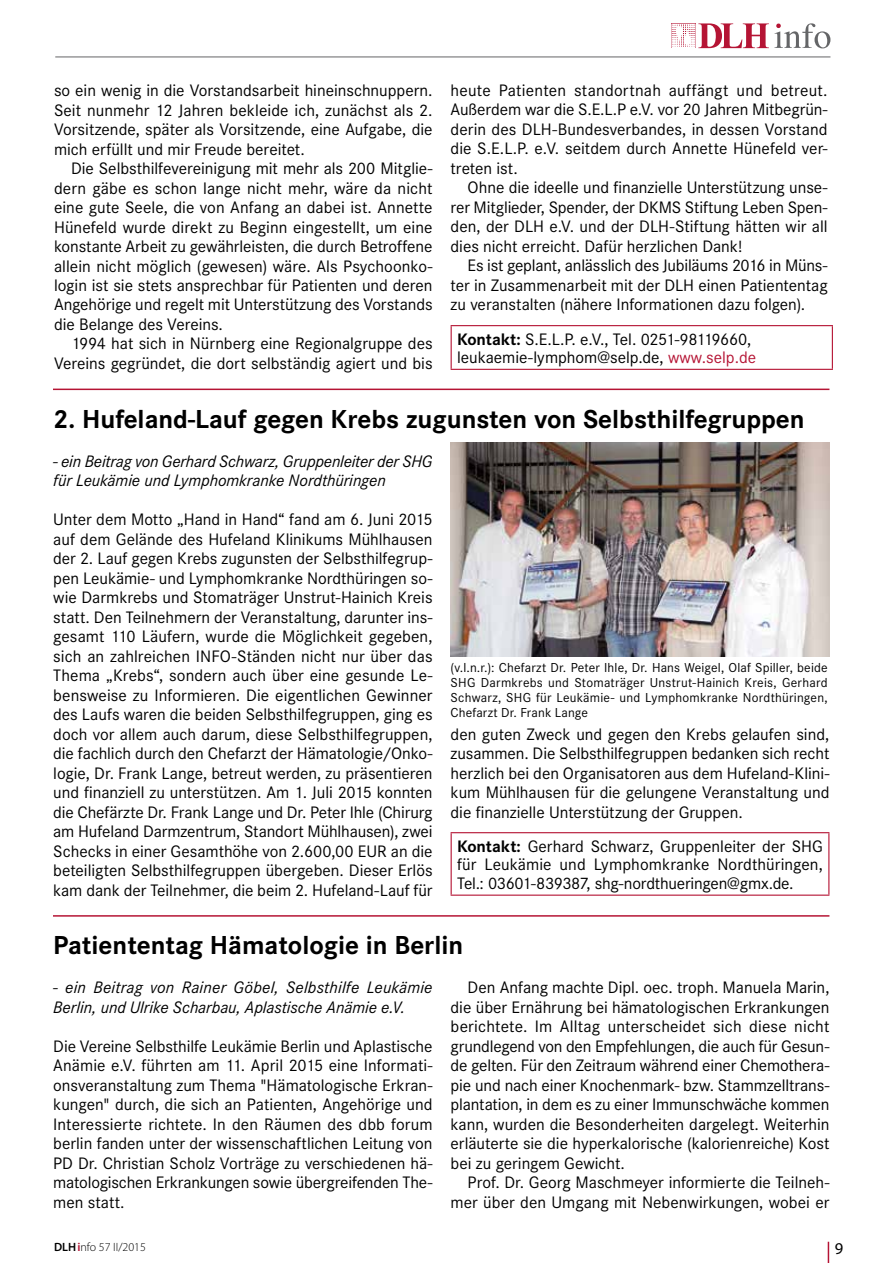
<style>
.page{position:relative;width:893px;height:1263px;background:#fff}
.page>*{position:absolute;margin:0;border:0;box-sizing:border-box;transform-origin:0 0}
.t1{font:700 27px "Corporate S";color:#000}
.t2{font:17.25px/19.5px "Corporate S";color:#000;text-align:justify}
.t3{font:italic 17.25px/19.5px "Corporate S";letter-spacing:-.005em;color:#000}
.t4{font:16.5px "Myriad Pro";color:#000}
.t5{font:13.5px/15px "Corporate S";letter-spacing:.015em;color:#000;text-align:justify}
.t6{font:300 12px "Myriad Pro";color:#000}
.s1{font-weight:700}
.s2{color:#b51434}
.s3{font-weight:600}
.s4{font-weight:600;color:#b51434}
</style>
<div class="page">
<hr style="left:451px;top:325px;width:382px;height:1px;background:#b51434">
<hr style="left:451px;top:326px;width:1px;height:43px;background:#b51434">
<hr style="left:832px;top:326px;width:1px;height:43px;background:#b51434">
<hr style="left:451px;top:369px;width:382px;height:1px;background:#b51434">
<hr style="left:53px;top:389px;width:776px;height:1px;background:#b51434">
<hr style="left:53px;top:915px;width:776px;height:2px;background:#b51434">
<hr style="left:451px;top:832px;width:378px;height:1px;background:#b51434">
<hr style="left:451px;top:833px;width:1px;height:61px;background:#b51434">
<hr style="left:828px;top:833px;width:1px;height:61px;background:#b51434">
<hr style="left:451px;top:894px;width:378px;height:2px;background:#b51434">
<img style="left:451px;top:442px;width:378px;height:215px">
<svg style="left:671px;top:23px;width:159px;height:25px"></svg>
<hr style="left:55px;top:57px;width:775px;height:1px;background:#646567">
<svg style="left:828px;top:1242px;width:1px;height:21px"></svg>
<p class="t2" style="left:54px;top:81px;width:380px">so ein wenig in die Vorstandsarbeit hineinschnuppern.<br>Seit nunmehr 12 Jahren bekleide ich, zunächst als 2.<br>Vorsitzende, später als Vorsitzende, eine Aufgabe, die mich erfüllt und mir Freude bereitet.</p>
<p class="t2" style="left:54px;top:159px;width:380px;text-indent:17px">Die Selbsthilfevereinigung mit mehr als 200 Mitglie&shy;dern gäbe es schon lange nicht mehr, wäre da nicht eine gute Seele, die von Anfang an dabei ist. Annette Hünefeld wurde direkt zu Beginn eingestellt, um eine konstante Arbeit zu gewährleisten, die durch Betroffene allein nicht möglich (gewesen) wäre. Als Psychoonko&shy;login ist sie stets ansprechbar für Patienten und deren Angehörige und regelt mit Unterstützung des Vorstands die Belange des Vereins.</p>
<p class="t2" style="left:54px;top:334px;width:380px;text-align:right">1994 hat sich in Nürnberg eine Regionalgruppe des<br>Vereins gegründet, die dort selbständig agiert und bis</p>
<p class="t2" style="left:451px;top:81px;width:379px">heute Patienten standortnah auffängt und betreut.<br>Außerdem war die S.E.L.P e.V. vor 20 Jahren Mitbegrün&shy;derin des DLH-Bundesverbandes, in dessen Vorstand die S.E.L.P. e.V. seitdem durch Annette Hünefeld ver&shy;treten ist.</p>
<p class="t2" style="left:451px;top:178px;width:379px;text-indent:17px">Ohne die ideelle und finanzielle Unterstützung unse&shy;rer Mitglieder, Spender, der DKMS Stiftung Leben Spen&shy;den, der DLH e.V. und der DLH-Stiftung hätten wir all dies nicht erreicht. Dafür herzlichen Dank!</p>
<p class="t2" style="left:451px;top:256px;width:379px;text-indent:17px">Es ist geplant, anlässlich des Jubiläums 2016 in Müns&shy;ter in Zusammenarbeit mit der DLH einen Patiententag zu veranstalten (nähere Informationen dazu folgen).</p>
<p class="t2" style="left:457px;top:330px;width:301px;line-height:18.8px"><span class="s1">Kontakt:</span> S.E.L.P. e.V., Tel. 0251-98119660, leukaemie-lymphom@selp.de, <span class="s2">www.selp.de</span></p>
<h1 class="t1" style="left:53px;top:403px;width:753px">2. Hufeland-Lauf gegen Krebs zugunsten von Selbsthilfegruppen</h1>
<p class="t3" style="left:53px;top:451px;width:381px">- ein Beitrag von Gerhard Schwarz, Gruppenleiter der SHG für Leukämie und Lymphomkranke Nordthüringen</p>
<p class="t2" style="left:53px;top:510px;width:381px">Unter dem Motto „Hand in Hand“ fand am 6. Juni 2015 auf dem Gelände des Hufeland Klinikums Mühlhausen der 2. Lauf gegen Krebs zugunsten der Selbsthilfegrup&shy;pen Leukämie- und Lymphomkranke Nordthüringen so&shy;wie Darmkrebs und Stomaträger Unstrut-Hainich Kreis statt. Den Teilnehmern der Veranstaltung, darunter ins&shy;gesamt 110 Läufern, wurde die Möglichkeit gegeben, sich an zahlreichen INFO-Ständen nicht nur über das Thema „Krebs“, sondern auch über eine gesunde Le&shy;bensweise zu Informieren. Die eigentlichen Gewinner des Laufs waren die beiden Selbsthilfegruppen, ging es doch vor allem auch darum, diese Selbsthilfegruppen, die fachlich durch den Chefarzt der Hämatologie/Onko&shy;logie, Dr. Frank Lange, betreut werden, zu präsentieren und finanziell zu unterstützen. Am 1. Juli 2015 konnten die Chefärzte Dr. Frank Lange und Dr. Peter Ihle (Chirurg am Hufeland Darmzentrum, Standort Mühlhausen), zwei Schecks in einer Gesamthöhe von 2.600,00 EUR an die beteiligten Selbsthilfegruppen übergeben. Dieser Erlös kam dank der Teilnehmer, die beim 2. Hufeland-Lauf für</p>
<p class="t5" style="left:451px;top:660px;width:379px">(v.l.n.r.): Chefarzt Dr. Peter Ihle, Dr. Hans Weigel, Olaf Spiller, beide SHG Darmkrebs und Stomaträger Unstrut-Hainich Kreis, Gerhard Schwarz, SHG für Leukämie- und Lymphomkranke Nordthüringen, Chefarzt Dr. Frank Lange</p>
<p class="t2" style="left:451px;top:724px;width:380px">den guten Zweck und gegen den Krebs gelaufen sind, zusammen. Die Selbsthilfegruppen bedanken sich recht herzlich bei den Organisatoren aus dem Hufeland-Klini&shy;kum Mühlhausen für die gelungene Veranstaltung und die finanzielle Unterstützung der Gruppen.</p>
<p class="t2" style="left:457px;top:837px;width:367px;line-height:18.8px"><span class="s1">Kontakt:</span> Gerhard Schwarz, Gruppenleiter der SHG für Leukämie und Lymphomkranke Nordthüringen, Tel.: 03601-839387, shg-nordthueringen@gmx.de.</p>
<h1 class="t1" style="left:53px;top:930px;width:412px">Patiententag Hämatologie in Berlin</h1>
<p class="t3" style="left:53px;top:978px;width:381px">- ein Beitrag von Rainer Göbel, Selbsthilfe Leukämie<br>Berlin, und Ulrike Scharbau, Aplastische Anämie e.V.</p>
<p class="t2" style="left:53px;top:1036px;width:381px">Die Vereine Selbsthilfe Leukämie Berlin und Aplastische Anämie e.V. führten am 11. April 2015 eine Informati&shy;onsveranstaltung zum Thema "Hämatologische Erkran&shy;kungen" durch, die sich an Patienten, Angehörige und Interessierte richtete. In den Räumen des dbb forum berlin fanden unter der wissenschaftlichen Leitung von PD Dr. Christian Scholz Vorträge zu verschiedenen hä&shy;matologischen Erkrankungen sowie übergreifenden The&shy;men statt.</p>
<p class="t2" style="left:451px;top:978px;width:380px;text-indent:17px">Den Anfang machte Dipl. oec. troph. Manuela Marin, die über Ernährung bei hämatologischen Erkrankungen berichtete. Im Alltag unterscheidet sich diese nicht grundlegend von den Empfehlungen, die auch für Gesun&shy;de gelten. Für den Zeitraum während einer Chemothera&shy;pie und nach einer Knochenmark- bzw. Stammzelltrans&shy;plantation, in dem es zu einer Immunschwäche kommen kann, wurden die Besonderheiten dargelegt. Weiterhin erläuterte sie die hyperkalorische (kalorienreiche) Kost bei zu geringem Gewicht.</p>
<p class="t2" style="left:451px;top:1173px;width:380px;text-align:right">Prof. Dr. Georg Maschmeyer informierte die Teilneh&shy;mer über den Umgang mit Nebenwirkungen, wobei er</p>
<p class="t6" style="left:54px;top:1239px;width:93px"><span class="s3">DLH</span><span class="s4">i</span>nfo 57 II/2015</p>
<p class="t4" style="left:835px;top:1238px;width:10px">9</p>
</div>
